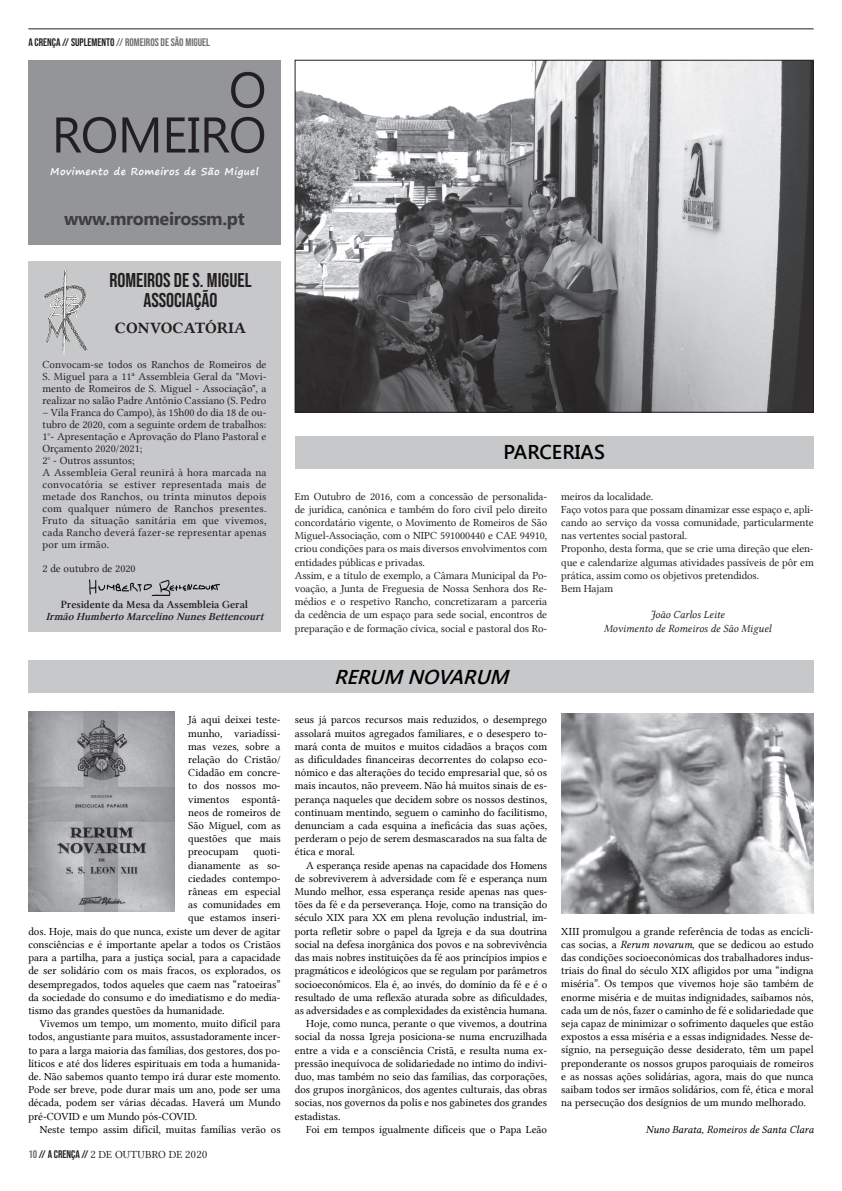
<style>
.page{position:relative;width:842px;height:1191px;background:#fff}
.page>*{position:absolute;margin:0;border:0;box-sizing:border-box;transform-origin:0 0}
.t1{font:50px "Segoe UI";letter-spacing:-.01em;color:#231f20}
.t2{font:20px "Bebas Neue";color:#231f20}
.t3{font:italic 600 20px "Segoe UI";color:#000}
.t4{font:600 20px "Segoe UI";color:#000}
.t5{font:700 18px "Segoe UI";letter-spacing:-.02em;color:#3e3e3f}
.t6{font:16px "Lin Libertine B";color:#231f20}
.t7{font:11px/13.2px "Lin Libertine";color:#000;text-align:justify}
.t8{font:11px/13.2px "Lin Libertine";color:#231f20;text-align:justify}
.t9{font:11px "Lin Libertine I";color:#231f20}
.t10{font:11px "Bebas Neue";color:#6c6d70}
.t11{font:italic 11px "Lin Libertine Z";color:#231f20}
.t12{font:11px "Lin Libertine Z";color:#231f20}
.t13{font:11px "Lin Libertine I";color:#000}
.t14{font:700 10px "Segoe Print";letter-spacing:.04em;color:#fff}
.s1{color:#231f20}
.s2{font-family:"Bebas Neue";color:#6c6d70}
.s3{font-family:"Bebas Neue"}
.s4{font-family:"Lin Libertine I"}
</style>
<div class="page">
<hr style="left:28px;top:28px;width:786px;height:1px;background:#231f20">
<div style="left:28px;top:261px;width:253px;height:370px;background:#c7c8ca"></div>
<img style="left:43px;top:269px;width:45px;height:88px">
<div style="left:28px;top:60px;width:253px;height:184px;background:#939598"></div>
<div style="left:28px;top:660px;width:786px;height:32px;background:#c7c8ca"></div>
<img style="left:297px;top:62px;width:515px;height:348px">
<div style="left:295px;top:437px;width:519px;height:32px;background:#c7c8ca"></div>
<img style="left:28px;top:711px;width:147px;height:200px">
<img style="left:561px;top:713px;width:253px;height:200px">
<img style="left:89px;top:579px;width:131px;height:17px">
<p class="t10" style="left:28px;top:36px;width:183px"><span class="s1">A CRENÇA // SUPLEMENTO</span> // ROMEIROS DE SÃO MIGUEL</p>
<p class="t1" style="left:229px;top:55px;width:39px">O</p>
<p class="t1" style="left:52px;top:100px;width:216px">ROMEIRO</p>
<p class="t14" style="left:50px;top:162px;width:210px">Movimento de Romeiros de São Miguel</p>
<p class="t5" style="left:64px;top:206px;width:182px">www.mromeirossm.pt</p>
<p class="t2" style="left:109px;top:269px;width:144px">ROMEIROS DE S. MIGUEL</p>
<p class="t2" style="left:143px;top:289px;width:75px">ASSOCIAÇÃO</p>
<p class="t6" style="left:115px;top:316px;width:132px">CONVOCATÓRIA</p>
<p class="t8" style="left:43px;top:359px;width:225px;line-height:12px">Convocam-se todos os Ranchos de Romeiros de S. Miguel para a 11ª Assembleia Geral da "Movi&shy;mento de Romeiros de S. Miguel - Associação", a realizar no salão Padre António Cassiano (S. Pedro</p>
<p class="t8" style="left:43px;top:407px;width:225px;line-height:12px">– Vila Franca do Campo), às 15h00 do dia 18 de ou&shy;tubro de 2020, com a seguinte ordem de trabalhos:</p>
<p class="t8" style="left:43px;top:431px;width:225px;line-height:12px">1°- Apresentação e Aprovação do Plano Pastoral e<br>Orçamento 2020/2021;</p>
<p class="t8" style="left:43px;top:454px;width:94px">2° - Outros assuntos;</p>
<p class="t8" style="left:43px;top:467px;width:226px;line-height:12px">A Assembleia Geral reunirá à hora marcada na convocatória se estiver representada mais de metade dos Ranchos, ou trinta minutos depois com qualquer número de Ranchos presentes.<br>Fruto da situação sanitária em que vivemos, cada Rancho deverá fazer-se representar apenas por um irmão.</p>
<p class="t8" style="left:43px;top:562px;width:95px">2 de outubro de 2020</p>
<p class="t12" style="left:61px;top:598px;width:189px">Presidente da Mesa da Assembleia Geral</p>
<p class="t11" style="left:46px;top:610px;width:223px">IrmãoHumbertoMarcelinoNunesBettencourt</p>
<p class="t7" style="left:188px;top:713px;width:94px">Já aqui deixei teste&shy;munho, variadíssi&shy;mas vezes, sobre a relação do Cristão/ Cidadão em concre&shy;to dos nossos mo&shy;vimentos espontâ&shy;neos de romeiros de São Miguel, com as questões que mais preocupam</p>
<p class="t7" style="left:254px;top:845px;width:29px">quoti-</p>
<p class="t7" style="left:188px;top:858px;width:94px">dianamente as so-</p>
<p class="t7" style="left:188px;top:871px;width:94px">ciedades contempo-</p>
<p class="t7" style="left:188px;top:885px;width:94px">râneas em especial</p>
<p class="t7" style="left:188px;top:898px;width:94px">as comunidades em</p>
<p class="t7" style="left:188px;top:911px;width:94px">que estamos inseri-</p>
<p class="t7" style="left:28px;top:924px;width:254px">dos. Hoje, mais do que nunca, existe um dever de agitar</p>
<p class="t7" style="left:28px;top:937px;width:254px">consciências e é importante apelar a todos os Cristãos</p>
<p class="t7" style="left:28px;top:951px;width:254px">para a partilha, para a justiça social, para a capacidade</p>
<p class="t7" style="left:28px;top:964px;width:254px">de ser solidário com os mais fracos, os explorados, os</p>
<p class="t7" style="left:28px;top:977px;width:254px">desempregados, todos aqueles que caem nas “ratoeiras”</p>
<p class="t7" style="left:28px;top:990px;width:254px">da sociedade do consumo e do imediatismo e do media-</p>
<p class="t7" style="left:28px;top:1003px;width:198px">tismo das grandes questões da humanidade.</p>
<p class="t7" style="left:28px;top:1017px;width:254px;text-indent:11px">Vivemos um tempo, um momento, muito difícil para todos, angustiante para muitos, assustadoramente incer&shy;to para a larga maioria das famílias, dos gestores, dos po&shy;líticos e até dos líderes espirituais em toda a humanida&shy;de. Não sabemos quanto tempo irá durar este momento.<br>Pode ser breve, pode durar mais um ano, pode ser uma década, podem ser várias décadas. Haverá um Mundo pré-COVID e um Mundo pós-COVID.</p>
<p class="t7" style="left:40px;top:1122px;width:242px">Neste tempo assim difícil, muitas famílias verão os</p>
<p class="t8" style="left:28px;top:1148px;width:181px"><span class="s2">10</span> <span class="s3">// A CRENÇA //</span> 2 DE OUTUBRO DE 2020</p>
<p class="t4" style="left:504px;top:438px;width:103px">PARCERIAS</p>
<p class="t8" style="left:295px;top:489px;width:254px">Em Outubro de 2016, com a concessão de personalida&shy;de jurídica, canónica e também do foro civil pelo direito concordatário vigente, o Movimento de Romeiros de São Miguel-Associação, com o NIPC 591000440 e CAE 94910, criou condições para os mais diversos envolvimentos com entidades públicas e privadas.</p>
<p class="t8" style="left:295px;top:568px;width:254px">Assim, e a título de exemplo, a Câmara Municipal da Po&shy;voação, a Junta de Freguesia de Nossa Senhora dos Re&shy;médios e o respetivo Rancho, concretizaram a parceria da cedência de um espaço para sede social, encontros de preparação e de formação cívica, social e pastoral dos Ro-</p>
<p class="t3" style="left:334px;top:662px;width:182px">RERUM NOVARUM</p>
<p class="t7" style="left:295px;top:713px;width:254px">seus já parcos recursos mais reduzidos, o desemprego assolará muitos agregados familiares, e o desespero to&shy;mará conta de muitos e muitos cidadãos a braços com as dificuldades financeiras decorrentes do colapso eco&shy;nómico e das alterações do tecido empresarial que, só os mais incautos, não preveem. Não há muitos sinais de es&shy;perança naqueles que decidem sobre os nossos destinos, continuam mentindo, seguem o caminho do facilitismo, denunciam a cada esquina a ineficácia das suas ações, perderam o pejo de serem desmascarados na sua falta de ética e moral.</p>
<p class="t7" style="left:295px;top:858px;width:254px;text-indent:11px">A esperança reside apenas na capacidade dos Homens de sobreviverem à adversidade com fé e esperança num Mundo melhor, essa esperança reside apenas nas ques&shy;tões da fé e da perseverança. Hoje, como na transição do século XIX para XX em plena revolução industrial, im&shy;porta refletir sobre o papel da Igreja e da sua doutrina social na defesa inorgânica dos povos e na sobrevivência das mais nobres instituições da fé aos princípios impios e pragmáticos e ideológicos que se regulam por parâmetros socioeconómicos. Ela é, ao invés, do domínio da fé e é o resultado de uma reflexão aturada sobre as dificuldades, as adversidades e as complexidades da existência humana.</p>
<p class="t7" style="left:295px;top:1017px;width:254px;text-indent:11px">Hoje, como nunca, perante o que vivemos, a doutrina social da nossa Igreja posiciona-se numa encruzilhada entre a vida e a consciência Cristã, e resulta numa ex&shy;pressão inequívoca de solidariedade no intimo do indivi&shy;duo, mas também no seio das famílias, das corporações, dos grupos inorgânicos, dos agentes culturais, das obras socias, nos governos da polis e nos gabinetes dos grandes estadistas.</p>
<p class="t7" style="left:306px;top:1122px;width:242px">Foi em tempos igualmente difíceis que o Papa Leão</p>
<p class="t8" style="left:561px;top:489px;width:93px">meiros da localidade.</p>
<p class="t8" style="left:561px;top:502px;width:254px">Faço votos para que possam dinamizar esse espaço e, apli&shy;cando ao serviço da vossa comunidade, particularmente nas vertentes social pastoral.</p>
<p class="t8" style="left:561px;top:542px;width:254px">Proponho, desta forma, que se crie uma direção que elen&shy;que e calendarize algumas atividades passíveis de pôr em prática, assim como os objetivos pretendidos.</p>
<p class="t8" style="left:561px;top:582px;width:53px">Bem Hajam</p>
<p class="t9" style="left:650px;top:608px;width:75px">João Carlos Leite</p>
<p class="t9" style="left:604px;top:622px;width:169px">Movimento de Romeiros de São Miguel</p>
<p class="t7" style="left:561px;top:924px;width:254px">XIII promulgou a grande referência de todas as encícli&shy;cas socias, a <span class="s4">Rerum novarum</span>, que se dedicou ao estudo das condições socioeconómicas dos trabalhadores indus&shy;triais do final do século XIX afligidos por uma “indigna miséria”. Os tempos que vivemos hoje são também de enorme miséria e de muitas indignidades, saibamos nós, cada um de nós, fazer o caminho de fé e solidariedade que seja capaz de minimizar o sofrimento daqueles que estão expostos a essa miséria e a essas indignidades. Nesse de&shy;sígnio, na perseguição desse desiderato, têm um papel preponderante os nossos grupos paroquiais de romeiros e as nossas ações solidárias, agora, mais do que nunca saibam todos ser irmãos solidários, com fé, ética e moral na persecução dos desígnios de um mundo melhorado.</p>
<p class="t13" style="left:646px;top:1122px;width:169px">Nuno Barata, Romeiros de Santa Clara</p>
</div>
